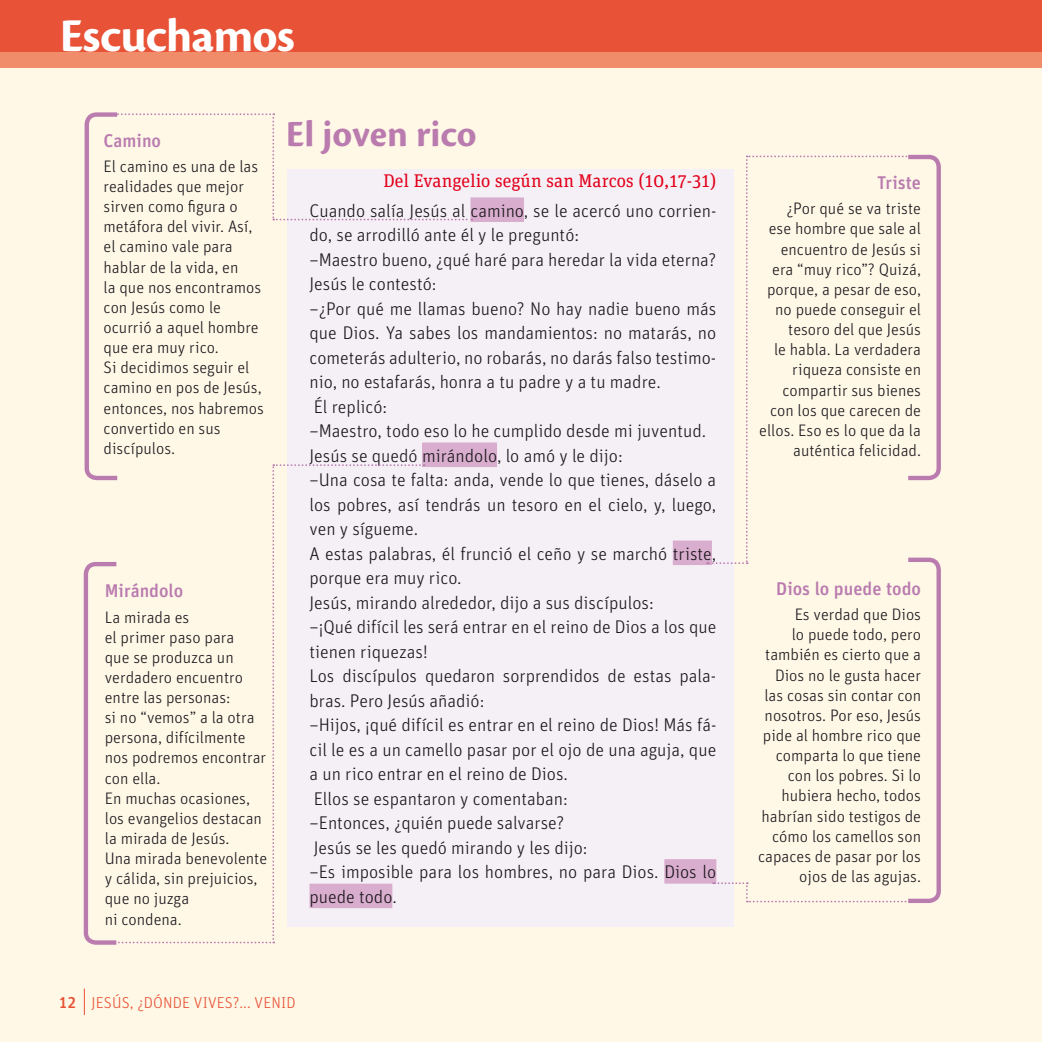
<style>
.page{position:relative;width:1042px;height:1042px;background:#fff}
.page>*{position:absolute;margin:0;border:0;box-sizing:border-box;transform-origin:0 0}
.t1{font:700 49px "Cronos Pro";letter-spacing:-.02em;color:#fff}
.t2{font:700 38.5px "Cronos Pro";color:#ba7caf}
.t3{font:300 18.38px/24.5px "Unit Pro";color:#1a171c}
.t4{font:500 18.38px "Unit OT";color:#ba7caf}
.t5{font:18.38px "Unit Slab OT";color:#e2001a}
.t6{font:300 16.62px/20.1px "Unit OT";color:#1a171c}
.t7{font:300 15.75px "Unit Pro";letter-spacing:.01em;color:#e85236}
.s1{font-weight:500}
</style>
<div class="page">
<div style="left:0;top:39px;width:1042px;height:1003px;background:#fff8e7"></div>
<div style="left:0;top:39px;width:1042px;height:29px;background:#f08c6a"></div>
<div style="left:0;top:0;width:1042px;height:52px;background:#e85236"></div>
<div style="left:287px;top:169px;width:446px;height:758px;background:#f5eff6"></div>
<div style="left:470px;top:197px;width:54px;height:25px;background:#d9adcd"></div>
<div style="left:422px;top:442px;width:75px;height:25px;background:#d9adcd"></div>
<div style="left:673px;top:540px;width:39px;height:25px;background:#d9adcd"></div>
<div style="left:664px;top:859px;width:52px;height:24px;background:#d9adcd"></div>
<svg style="left:84px;top:988px;width:1px;height:27px"></svg>
<svg style="left:83px;top:112px;width:389px;height:833px"></svg>
<svg style="left:707px;top:154px;width:234px;height:751px"></svg>
<h1 class="t1" style="left:60px;top:17px;width:236px">Escuchamos</h1>
<p class="t4" style="left:104px;top:130px;width:59px">Camino</p>
<p class="t6" style="left:104px;top:158px;width:162px">El camino es una de las realidades que mejor sirven como figura o metáfora del vivir. Así, el camino vale para hablar de la vida, en<br>la que nos encontramos con Jesús como le ocurrió a aquel hombre que era muy rico.<br>Si decidimos seguir el camino en pos de Jesús, entonces, nos habremos convertido en sus discípulos.</p>
<p class="t4" style="left:105px;top:580px;width:80px">Mirándolo</p>
<p class="t6" style="left:105px;top:608px;width:164px">La mirada es<br>el primer paso para<br>que se produzca un verdadero encuentro entre las personas:<br>si no “vemos” a la otra persona, difícilmente nos podremos encontrar con ella.<br>En muchas ocasiones, los evangelios destacan la mirada de Jesús.<br>Una mirada benevolente y cálida, sin prejuicios, que no juzga<br>ni condena.</p>
<h2 class="t2" style="left:286px;top:120px;width:192px">El joven rico</h2>
<p class="t5" style="left:383px;top:170px;width:334px">Del Evangelio según san Marcos (10,17-31)</p>
<p class="t3" style="left:309px;top:200px;width:408px">Cuando salía Jesús al camino, se le acercó uno corrien&shy;do, se arrodilló ante él y le preguntó:<br>–Maestro bueno, ¿qué haré para heredar la vida eterna?<br>Jesús le contestó:<br>–¿Por qué me llamas bueno? No hay nadie bueno más que Dios. Ya sabes los mandamientos: no matarás, no cometerás adulterio, no robarás, no darás falso testimo&shy;nio, no estafarás, honra a tu padre y a tu madre.<br>Él replicó:<br>–Maestro, todo eso lo he cumplido desde mi juventud.<br>Jesús se quedó mirándolo, lo amó y le dijo:<br>–Una cosa te falta: anda, vende lo que tienes, dáselo a los pobres, así tendrás un tesoro en el cielo, y, luego, ven y sígueme.<br>A estas palabras, él frunció el ceño y se marchó triste, porque era muy rico.<br>Jesús, mirando alrededor, dijo a sus discípulos:<br>–¡Qué difícil les será entrar en el reino de Dios a los que tienen riquezas!<br>Los discípulos quedaron sorprendidos de estas pala&shy;bras. Pero Jesús añadió:<br>–Hijos, ¡qué difícil es entrar en el reino de Dios! Más fá&shy;cil le es a un camello pasar por el ojo de una aguja, que a un rico entrar en el reino de Dios.<br>Ellos se espantaron y comentaban:<br>–Entonces, ¿quién puede salvarse?<br>Jesús se les quedó mirando y les dijo:<br>–Es imposible para los hombres, no para Dios. Dios lo puede todo.</p>
<p class="t7" style="left:59px;top:997px;width:238px"><span class="s1">12</span> JESÚS, ¿DÓNDE VIVES?... VENID</p>
<p class="t4" style="left:877px;top:172px;width:45px">Triste</p>
<p class="t6" style="left:759px;top:200px;width:163px;text-align:right">¿Por qué se va triste<br>ese hombre que sale al encuentro de Jesús si era “muy rico”? Quizá, porque, a pesar de eso, no puede conseguir el tesoro del que Jesús<br>le habla. La verdadera riqueza consiste en compartir sus bienes con los que carecen de ellos. Eso es lo que da la auténtica felicidad.</p>
<p class="t4" style="left:776px;top:578px;width:146px">Dios lo puede todo</p>
<p class="t6" style="left:758px;top:606px;width:165px;text-align:right">Es verdad que Dios<br>lo puede todo, pero también es cierto que a<br>Dios no le gusta hacer las cosas sin contar con nosotros. Por eso, Jesús pide al hombre rico que comparta lo que tiene con los pobres. Si lo hubiera hecho, todos habrían sido testigos de cómo los camellos son capaces de pasar por los ojos de las agujas.</p>
</div>
